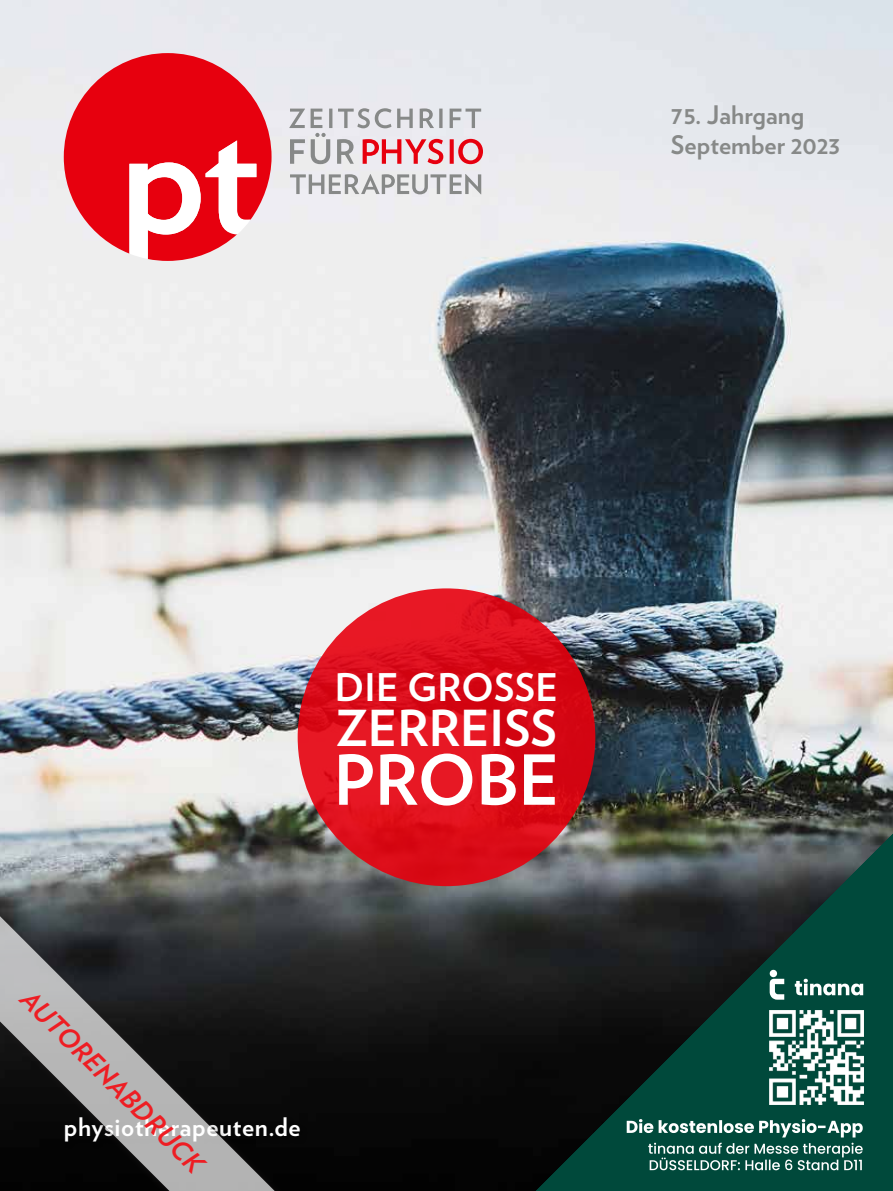
<style>
.page{position:relative;width:893px;height:1191px;background:#fff}
.page>*{position:absolute;margin:0;border:0;box-sizing:border-box;transform-origin:0 0}
.t1{font:700 68.7px "Verlag";color:#fff}
.t2{font:700 49.5px "Verlag";color:#fff}
.t3{font:700 38.1px "Verlag";letter-spacing:.01em;color:#fff}
.t4{font:italic 700 26.1px "Verlag";color:#ee1d23}
.t5{font:700 25.5px/30.6px "Verlag";color:#878988}
.t6{font:700 25.5px "Verlag";letter-spacing:.025em;color:#fff}
</style>
<div class="page">
<img style="left:1px;top:0;width:892px;height:1191px">
<hr style="left:0;top:447px;width:1px;height:420px;background:#e7000e">
<svg style="left:64px;top:53px;width:208px;height:208px;background:#e8444f"></svg>
<svg style="left:129px;top:140px;width:127px;height:119px"></svg>
<svg style="left:290px;top:174px;width:191px;height:20px;background:#c3c4c6"></svg>
<svg style="left:289px;top:108px;width:194px;height:56px;background:#d8bfc4"></svg>
<div style="left:298px;top:588px;width:297px;height:298px;background:#dd0e1a;border-radius:50%"></div>
<svg style="left:536px;top:833px;width:357px;height:358px;background:#1c3934"></svg>
<img style="left:770px;top:1011px;width:93px;height:93px">
<svg style="left:770px;top:978px;width:14px;height:26px"></svg>
<div style="left:770px;top:969px;width:7px;height:8px;background:#fff;border-radius:50%"></div>
<svg style="left:795px;top:978px;width:68px;height:21px"></svg>
<svg style="left:617px;top:1119px;width:246px;height:51px;background:#3e756a"></svg>
<div style="left:2px;top:919px;width:303px;height:272px;background:#231f20;opacity:.75"></div>
<svg style="left:0;top:916px;width:287px;height:275px;background:#464647"></svg>
<p class="t5" style="left:671px;top:98px;width:171px">75. Jahrgang<br>September 2023</p>
<h3 class="t3" style="left:335px;top:657px;width:225px">DIE GROSSE</h3>
<h2 class="t2" style="left:336px;top:689px;width:223px">ZERREISS</h2>
<h1 class="t1" style="left:334px;top:726px;width:227px">PROBE</h1>
<p class="t4" style="left:40px;top:979px;width:247px;rotate:45deg">AUTORENABDRUCK</p>
<p class="t6" style="left:64px;top:1107px;width:238px">physiotherapeuten.de</p>
</div>
